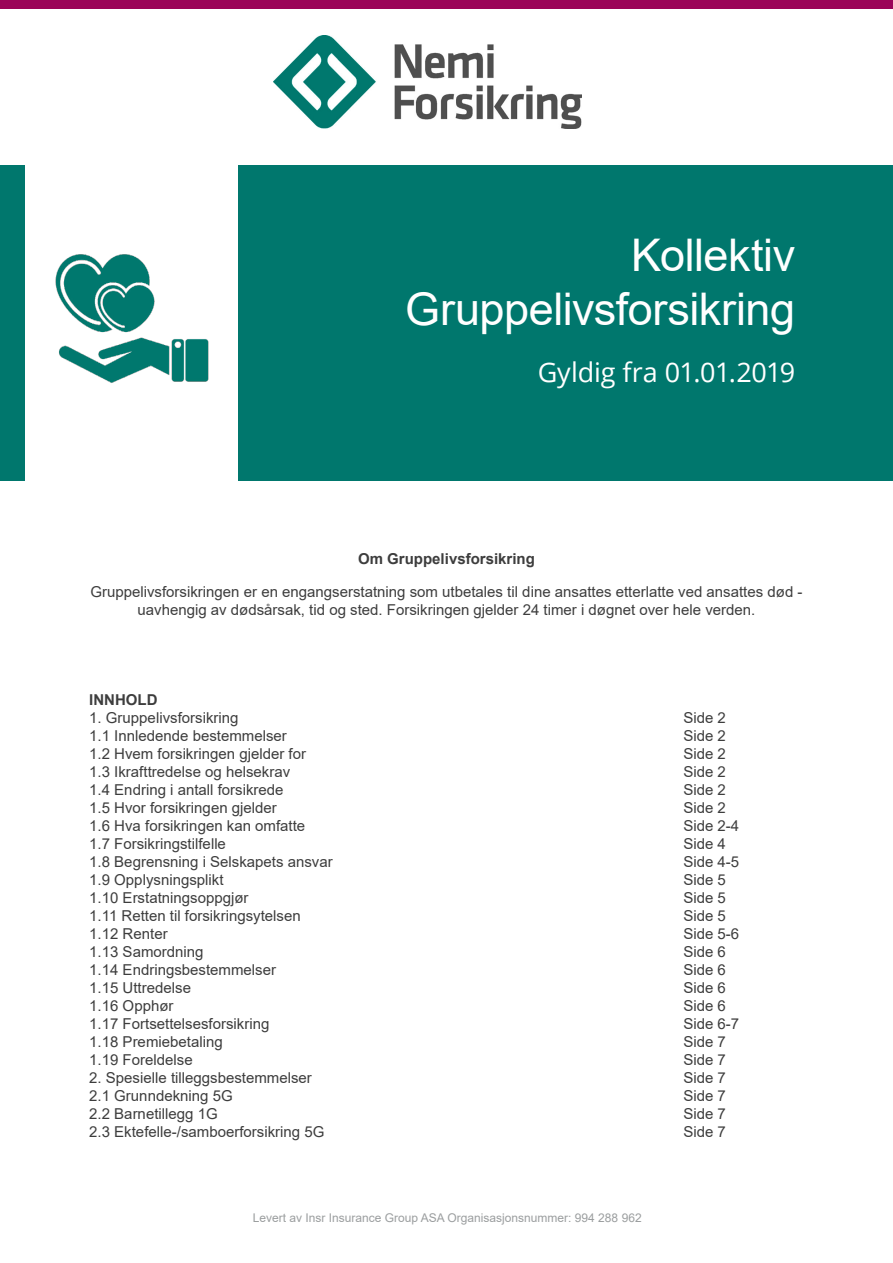
<style>
.page{position:relative;width:893px;height:1263px;background:#fff}
.page>*{position:absolute;margin:0;border:0;box-sizing:border-box;transform-origin:0 0}
.t1{font:45px/54px "Arial";letter-spacing:-.01em;color:#fff;text-align:right}
.t2{font:27px "Open Sans";letter-spacing:-.01em;color:#fff}
.t3{font:15px/18px "Arial";color:#3d3d3d;text-align:center}
.t4{font:700 15px "Arial";color:#3d3d3d}
.t5{font:12px "Arial";color:#9b9e9f}
</style>
<div class="page">
<div style="left:0;top:0;width:893px;height:9px;background:#9b0458"></div>
<img style="left:273px;top:36px;width:308px;height:92px">
<div style="left:0;top:166px;width:893px;height:315px;background:#00776d"></div>
<div style="left:26px;top:166px;width:212px;height:315px;background:#fff"></div>
<img style="left:55px;top:254px;width:154px;height:129px">
<h1 class="t1" style="left:405px;top:228px;width:392px">Kollektiv<br>Gruppelivsforsikring</h1>
<h2 class="t2" style="left:538px;top:353px;width:259px">Gyldig fra 01.01.2019</h2>
<p class="t4" style="left:358px;top:548px;width:178px">Om Gruppelivsforsikring</p>
<p class="t3" style="left:90px;top:582px;width:714px">Gruppelivsforsikringen er en engangserstatning som utbetales til dine ansattes etterlatte ved ansattes død - uavhengig av dødsårsak, tid og sted. Forsikringen gjelder 24 timer i døgnet over hele verden.</p>
<p class="t4" style="left:89px;top:689px;width:70px">INNHOLD</p>
<p class="t3" style="left:89px;top:708px;width:151px">1. Gruppelivsforsikring</p>
<p class="t3" style="left:683px;top:708px;width:44px">Side 2</p>
<p class="t3" style="left:89px;top:726px;width:199px">1.1 Innledende bestemmelser</p>
<p class="t3" style="left:683px;top:726px;width:44px">Side 2</p>
<p class="t3" style="left:89px;top:744px;width:218px">1.2 Hvem forsikringen gjelder for</p>
<p class="t3" style="left:683px;top:744px;width:44px">Side 2</p>
<p class="t3" style="left:89px;top:762px;width:202px">1.3 Ikrafttredelse og helsekrav</p>
<p class="t3" style="left:683px;top:762px;width:44px">Side 2</p>
<p class="t3" style="left:89px;top:780px;width:196px">1.4 Endring i antall forsikrede</p>
<p class="t3" style="left:683px;top:780px;width:44px">Side 2</p>
<p class="t3" style="left:89px;top:798px;width:189px">1.5 Hvor forsikringen gjelder</p>
<p class="t3" style="left:683px;top:798px;width:44px">Side 2</p>
<p class="t3" style="left:89px;top:816px;width:217px">1.6 Hva forsikringen kan omfatte</p>
<p class="t3" style="left:683px;top:816px;width:57px">Side 2-4</p>
<p class="t3" style="left:89px;top:834px;width:138px">1.7 Forsikringstilfelle</p>
<p class="t3" style="left:683px;top:834px;width:44px">Side 4</p>
<p class="t3" style="left:89px;top:852px;width:245px">1.8 Begrensning i Selskapets ansvar</p>
<p class="t3" style="left:683px;top:852px;width:57px">Side 4-5</p>
<p class="t3" style="left:89px;top:870px;width:136px">1.9 Opplysningsplikt</p>
<p class="t3" style="left:683px;top:870px;width:44px">Side 5</p>
<p class="t3" style="left:89px;top:888px;width:161px">1.10 Erstatningsoppgjør</p>
<p class="t3" style="left:683px;top:888px;width:44px">Side 5</p>
<p class="t3" style="left:89px;top:906px;width:213px">1.11 Retten til forsikringsytelsen</p>
<p class="t3" style="left:683px;top:906px;width:44px">Side 5</p>
<p class="t3" style="left:89px;top:924px;width:80px">1.12 Renter</p>
<p class="t3" style="left:683px;top:924px;width:57px">Side 5-6</p>
<p class="t3" style="left:89px;top:942px;width:116px">1.13 Samordning</p>
<p class="t3" style="left:683px;top:942px;width:44px">Side 6</p>
<p class="t3" style="left:89px;top:960px;width:188px">1.14 Endringsbestemmelser</p>
<p class="t3" style="left:683px;top:960px;width:44px">Side 6</p>
<p class="t3" style="left:89px;top:978px;width:103px">1.15 Uttredelse</p>
<p class="t3" style="left:683px;top:978px;width:44px">Side 6</p>
<p class="t3" style="left:89px;top:996px;width:86px">1.16 Opphør</p>
<p class="t3" style="left:683px;top:996px;width:44px">Side 6</p>
<p class="t3" style="left:89px;top:1014px;width:182px">1.17 Fortsettelsesforsikring</p>
<p class="t3" style="left:683px;top:1014px;width:57px">Side 6-7</p>
<p class="t3" style="left:89px;top:1032px;width:135px">1.18 Premiebetaling</p>
<p class="t3" style="left:683px;top:1032px;width:44px">Side 7</p>
<p class="t3" style="left:89px;top:1050px;width:105px">1.19 Foreldelse</p>
<p class="t3" style="left:683px;top:1050px;width:44px">Side 7</p>
<p class="t3" style="left:89px;top:1068px;width:224px">2. Spesielle tilleggsbestemmelser</p>
<p class="t3" style="left:683px;top:1068px;width:44px">Side 7</p>
<p class="t3" style="left:89px;top:1086px;width:145px">2.1 Grunndekning 5G</p>
<p class="t3" style="left:683px;top:1086px;width:44px">Side 7</p>
<p class="t3" style="left:89px;top:1104px;width:130px">2.2 Barnetillegg 1G</p>
<p class="t3" style="left:683px;top:1104px;width:44px">Side 7</p>
<p class="t3" style="left:89px;top:1122px;width:237px">2.3 Ektefelle-/samboerforsikring 5G</p>
<p class="t3" style="left:683px;top:1122px;width:44px">Side 7</p>
<p class="t5" style="left:253px;top:1210px;width:390px">Levert av Insr Insurance Group ASA Organisasjonsnummer: 994 288 962</p>
</div>
